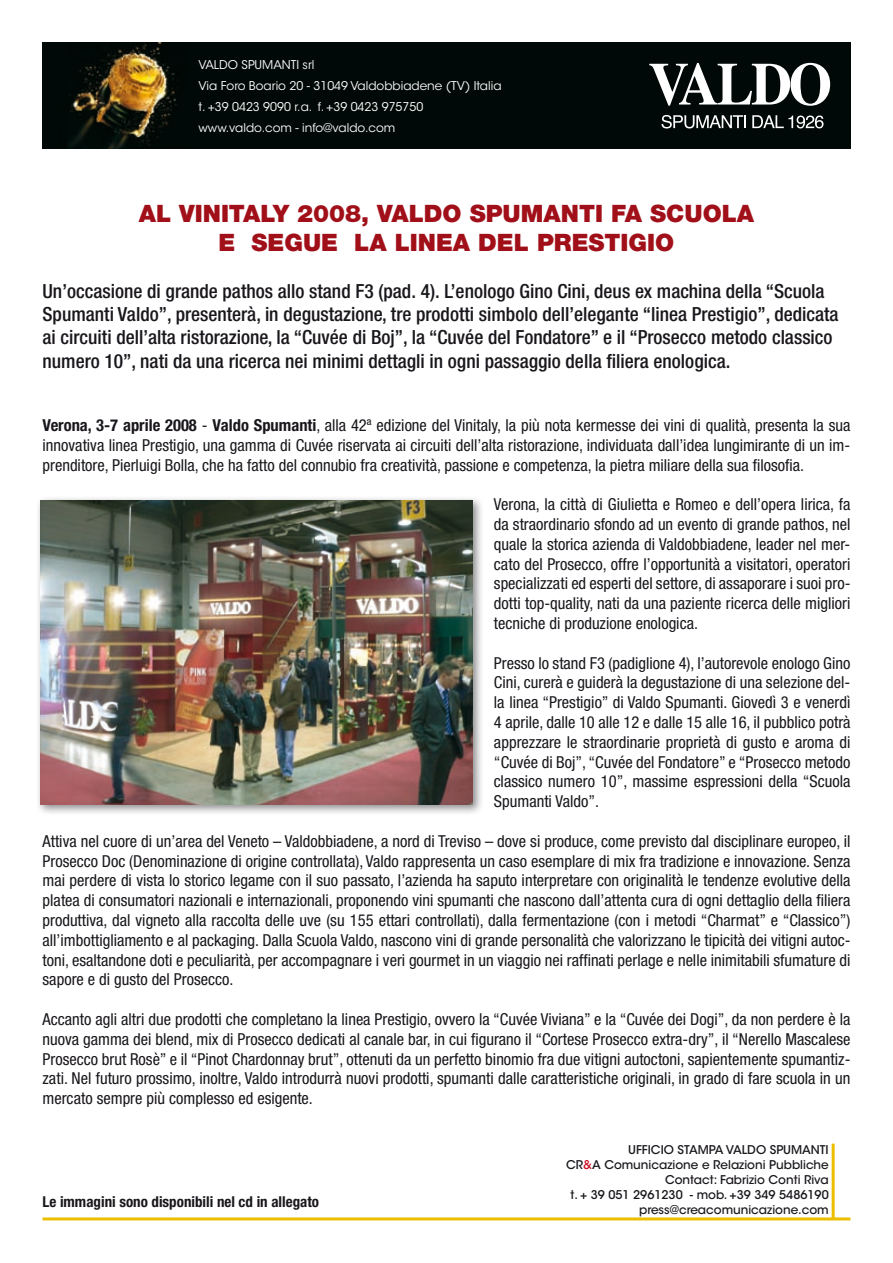
<style>
.page{position:relative;width:893px;height:1263px;background:#fff}
.page>*{position:absolute;margin:0;border:0;box-sizing:border-box;transform-origin:0 0}
.t1{font:900 24px/28.8px "Helvetica Neue LT Std";color:#a11019;text-align:center}
.t2{font:500 condensed 19.5px/23.4px "Helvetica Neue LT Std";color:#1a171c}
.t3{font:condensed 16.5px/19.8px "Helvetica Neue LT Std";color:#1a171c;text-align:justify}
.t4{font:700 condensed 15px "Helvetica Neue LT Std";color:#1a171c}
.t5{font:500 12px/15px "ITC Avant Garde Std";color:#1a171c;text-align:right}
.t6{font:12px/21px "ITC Avant Garde Std";color:#fff}
.s1{font-weight:700}
.s2{color:#cd071e}
</style>
<div class="page">
<hr style="left:43px;top:1217px;width:807px;height:3px;background:#ecbe00">
<hr style="left:832px;top:1143px;width:3px;height:76px;background:#ecbe00">
<img style="left:43px;top:43px;width:807px;height:106px">
<svg style="left:649px;top:63px;width:181px;height:43px"></svg>
<svg style="left:661px;top:115px;width:85px;height:13px"></svg>
<svg style="left:752px;top:115px;width:71px;height:13px"></svg>
<div style="left:35px;top:495px;width:449px;height:321px;background:#1a171c;opacity:.5"></div>
<img style="left:40px;top:500px;width:433px;height:305px">
<p class="t6" style="left:198px;top:54px;width:305px">VALDO SPUMANTI srl<br>Via Foro Boario 20 - 31049 Valdobbiadene (TV) Italia t. +39 0423 9090 r.a. f. +39 0423 975750 www.valdo.com - info@valdo.com</p>
<h1 class="t1" style="left:139px;top:199px;width:617px">AL VINITALY 2008, VALDO SPUMANTI FA SCUOLA<br>E SEGUE LA LINEA DEL PRESTIGIO</h1>
<p class="t2" style="left:43px;top:279px;width:798px">Un’occasione di grande pathos allo stand F3 (pad. 4). L’enologo Gino Cini, deus ex machina della “Scuola Spumanti Valdo”, presenterà, in degustazione, tre prodotti simbolo dell’elegante “linea Prestigio”, dedicata ai circuiti dell’alta ristorazione, la “Cuvée di Boj”, la “Cuvée del Fondatore” e il “Prosecco metodo classico numero 10”, nati da una ricerca nei minimi dettagli in ogni passaggio della filiera enologica.</p>
<p class="t3" style="left:43px;top:415px;width:809px"><span class="s1">Verona, 3-7 aprile 2008</span> - <span class="s1">Valdo Spumanti</span>, alla 42ª edizione del Vinitaly, la più nota kermesse dei vini di qualità, presenta la sua innovativa linea Prestigio, una gamma di Cuvée riservata ai circuiti dell’alta ristorazione, individuata dall’idea lungimirante di un im&shy;prenditore, Pierluigi Bolla, che ha fatto del connubio fra creatività, passione e competenza, la pietra miliare della sua filosofia.</p>
<p class="t3" style="left:494px;top:494px;width:358px">Verona, la città di Giulietta e Romeo e dell’opera lirica, fa da straordinario sfondo ad un evento di grande pathos, nel quale la storica azienda di Valdobbiadene, leader nel mer&shy;cato del Prosecco, offre l’opportunità a visitatori, operatori specializzati ed esperti del settore, di assaporare i suoi pro&shy;dotti top-quality, nati da una paziente ricerca delle migliori tecniche di produzione enologica.</p>
<p class="t3" style="left:494px;top:653px;width:358px">Presso lo stand F3 (padiglione 4), l’autorevole enologo Gino Cini, curerà e guiderà la degustazione di una selezione del&shy;la linea “Prestigio” di Valdo Spumanti. Giovedì 3 e venerdì 4 aprile, dalle 10 alle 12 e dalle 15 alle 16, il pubblico potrà apprezzare le straordinarie proprietà di gusto e aroma di “Cuvée di Boj”, “Cuvée del Fondatore” e “Prosecco metodo classico numero 10”, massime espressioni della “Scuola Spumanti Valdo”.</p>
<p class="t3" style="left:43px;top:831px;width:809px">Attiva nel cuore di un’area del Veneto – Valdobbiadene, a nord di Treviso – dove si produce, come previsto dal disciplinare europeo, il Prosecco Doc (Denominazione di origine controllata), Valdo rappresenta un caso esemplare di mix fra tradizione e innovazione. Senza mai perdere di vista lo storico legame con il suo passato, l’azienda ha saputo interpretare con originalità le tendenze evolutive della platea di consumatori nazionali e internazionali, proponendo vini spumanti che nascono dall’attenta cura di ogni dettaglio della filiera produttiva, dal vigneto alla raccolta delle uve (su 155 ettari controllati), dalla fermentazione (con i metodi “Charmat” e “Classico”) all’imbottigliamento e al packaging. Dalla Scuola Valdo, nascono vini di grande personalità che valorizzano le tipicità dei vitigni autoc&shy;toni, esaltandone doti e peculiarità, per accompagnare i veri gourmet in un viaggio nei raffinati perlage e nelle inimitabili sfumature di sapore e di gusto del Prosecco.</p>
<p class="t3" style="left:43px;top:1009px;width:809px">Accanto agli altri due prodotti che completano la linea Prestigio, ovvero la “Cuvée Viviana” e la “Cuvée dei Dogi”, da non perdere è la nuova gamma dei blend, mix di Prosecco dedicati al canale bar, in cui figurano il “Cortese Prosecco extra-dry”, il “Nerello Mascalese Prosecco brut Rosè” e il “Pinot Chardonnay brut”, ottenuti da un perfetto binomio fra due vitigni autoctoni, sapientemente spumantiz&shy;zati. Nel futuro prossimo, inoltre, Valdo introdurrà nuovi prodotti, spumanti dalle caratteristiche originali, in grado di fare scuola in un mercato sempre più complesso ed esigente.</p>
<p class="t4" style="left:43px;top:1192px;width:278px">Le immagini sono disponibili nel cd in allegato</p>
<p class="t5" style="left:566px;top:1142px;width:264px">UFFICIO STAMPA VALDO SPUMANTI<br>CR<span class="s2">&amp;</span>A Comunicazione e Relazioni Pubbliche Contact: Fabrizio Conti Riva<br>t. + 39 051 2961230 - mob. +39 349 5486190 press@creacomunicazione.com</p>
</div>
